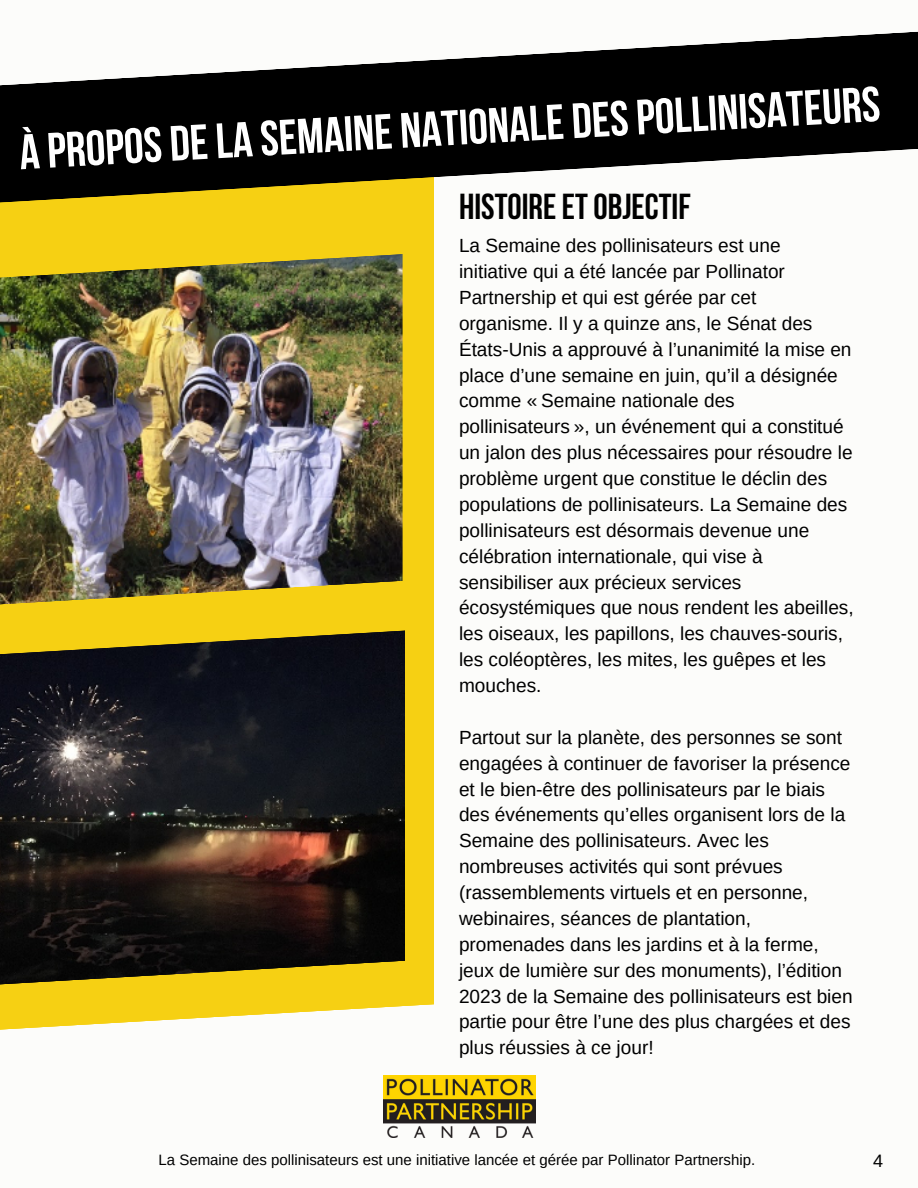
<style>
.page{position:relative;width:918px;height:1188px;background:#fcfcfa}
.page>*{position:absolute;margin:0;border:0;box-sizing:border-box;transform-origin:0 0}
.t1{font:700 49.5px "Bebas Neue";color:#fff}
.t2{font:700 36px "Bebas Neue";color:#000}
.t3{font:19.05px/25.8px "Arimo";color:#000}
.t4{font:18px "Arimo";color:#000}
.t5{font:15px "Arimo";color:#000}
</style>
<div class="page">
<div style="left:0;top:161px;width:433px;height:870px;background:#f6d013"></div>
<svg style="left:0;top:31px;width:918px;height:173px;fill:#000"></svg>
<img style="left:0;top:283px;width:403px;height:297px">
<svg style="left:0;top:187px;width:420px;height:96px"></svg>
<img style="left:0;top:659px;width:404px;height:300px">
<svg style="left:0;top:580px;width:405px;height:79px"></svg>
<svg style="left:0;top:959px;width:459px;height:117px"></svg>
<img style="left:383px;top:1076px;width:152px;height:62px">
<h1 class="t1" style="left:18px;top:131px;width:864px;rotate:-3deg">À PROPOS DELA SEMAINE NATIONALE DESPOLLINISATEURS</h1>
<h2 class="t2" style="left:459px;top:192px;width:233px">HISTOIRE ETOBJECTIF</h2>
<p class="t3" style="left:459px;top:233px;width:396px">La Semaine des pollinisateurs est une initiative qui a été lancée par Pollinator Partnership et qui est gérée par cet organisme. Il y a quinze ans, le Sénat des États-Unis a approuvé à l’unanimité la mise en place d’une semaine en juin, qu’il a désignée comme « Semaine nationale des<br>pollinisateurs », un événement qui a constitué un jalon des plus nécessaires pour résoudre le problème urgent que constitue le déclin des populations de pollinisateurs. La Semaine des pollinisateurs est désormais devenue une célébration internationale, qui vise à sensibiliser aux précieux services écosystémiques que nous rendent les abeilles, les oiseaux, les papillons, les chauves-souris, les coléoptères, les mites, les guêpes et les mouches.</p>
<p class="t3" style="left:459px;top:724px;width:395px">Partout sur la planète, des personnes se sont engagées à continuer de favoriser la présence et le bien-être des pollinisateurs par le biais des événements qu’elles organisent lors de la Semaine des pollinisateurs. Avec les nombreuses activités qui sont prévues (rassemblements virtuels et en personne, webinaires, séances de plantation, promenades dans les jardins et à la ferme, jeux de lumière sur des monuments), l’édition 2023 de la Semaine des pollinisateurs est bien partie pour être l’une des plus chargées et des plus réussies à ce jour!</p>
<p class="t5" style="left:159px;top:1151px;width:598px">La Semaine des pollinisateurs est une initiative lancée et gérée par Pollinator Partnership.</p>
<p class="t4" style="left:873px;top:1151px;width:12px">4</p>
</div>
